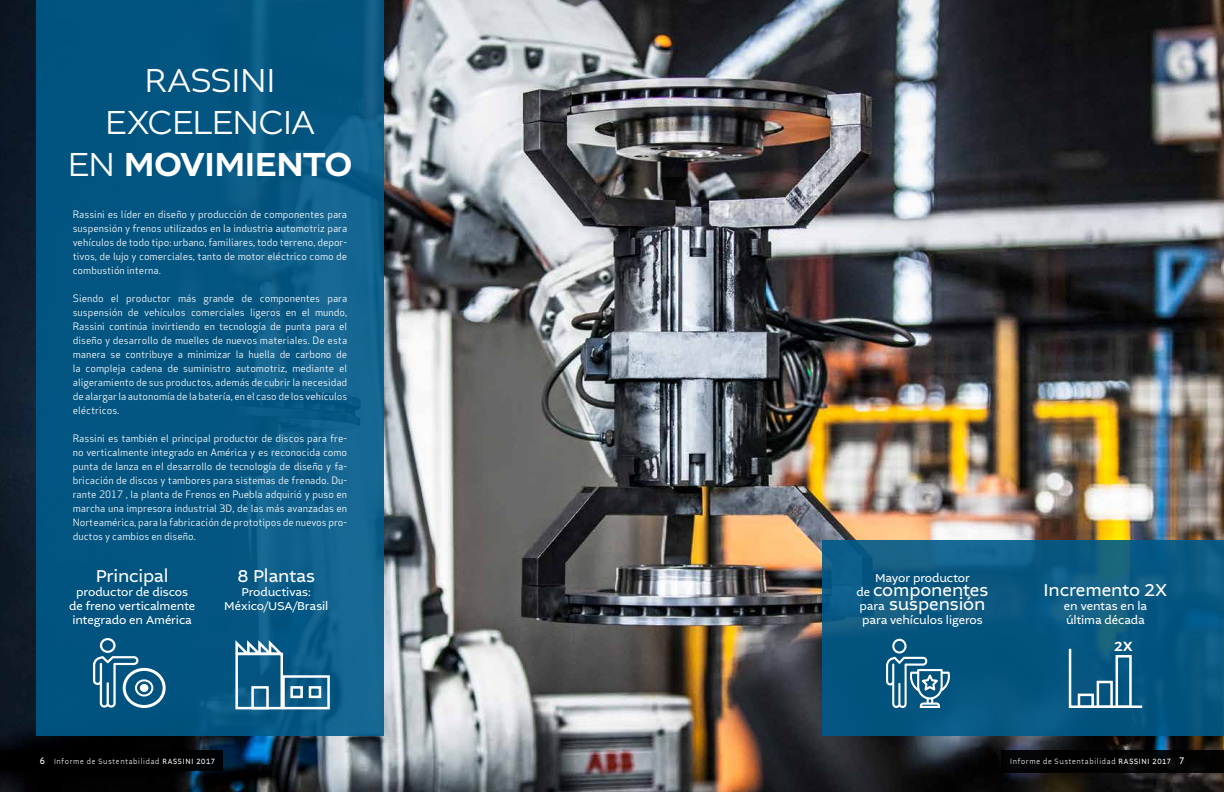
<style>
.page{position:relative;width:1224px;height:792px;background:#fff}
.page>*{position:absolute;margin:0;border:0;box-sizing:border-box;transform-origin:0 0}
.t1{font:300 35px/42px "Altivo";letter-spacing:-.025em;color:#fff;text-align:center}
.t2{font:18px/14px "Altivo";letter-spacing:-.01em;color:#fff}
.t3{font:500 14px "Altivo";color:#fff}
.t4{font:12px/14px "Altivo";letter-spacing:-.005em;color:#fff;text-align:center}
.t5{font:10px/14px "Apex Sans";color:#fff;text-align:justify}
.t6{font:300 8px "Altivo";letter-spacing:.11em;color:#fff;scale:.85 1}
.s1{font-weight:500}
.s2{font-size:12px}
.s3{font-weight:400;font-size:10px}
.s4{font-weight:400}
</style>
<div class="page">
<img style="left:0;top:0;width:1224px;height:792px">
<div style="left:36px;top:0;width:348px;height:736px;background:linear-gradient(to right,#00507d,#10608c)"></div>
<div style="left:135px;top:679px;width:18px;height:18px;border:2px solid #fff;border-radius:50%"></div>
<div style="left:123px;top:668px;width:43px;height:40px;border:3px solid #fff;border-radius:50%"></div>
<svg style="left:93px;top:638px;width:54px;height:70px;background:#3b7a9c"></svg>
<div style="left:140px;top:684px;width:8px;height:8px;border:2px solid #fff;border-radius:50%"></div>
<div style="left:235px;top:653px;width:48px;height:56px;border:2px solid #fff"></div>
<div style="left:282px;top:675px;width:48px;height:34px;border:2px solid #fff"></div>
<div style="left:251px;top:686px;width:18px;height:23px;border:2px solid #fff"></div>
<div style="left:309px;top:686px;width:12px;height:12px;border:2px solid #fff"></div>
<div style="left:290px;top:686px;width:13px;height:12px;border:2px solid #fff"></div>
<svg style="left:234px;top:637px;width:53px;height:19px"></svg>
<svg style="left:822px;top:540px;width:402px;height:196px;background:#095882"></svg>
<svg style="left:886px;top:639px;width:64px;height:69px;background:#3c7a9b"></svg>
<svg style="left:1068px;top:646px;width:77px;height:63px;background:#155f88"></svg>
<div style="left:1078px;top:694px;width:16px;height:14px;border:2px solid #fff"></div>
<div style="left:1097px;top:681px;width:16px;height:27px;border:2px solid #fff"></div>
<div style="left:1116px;top:655px;width:16px;height:53px;border:2px solid #fff"></div>
<div style="left:0;top:750px;width:222px;height:20px;background:#000"></div>
<div style="left:1002px;top:750px;width:222px;height:22px;background:#000"></div>
<h1 class="t1" style="left:68px;top:60px;width:286px">RASSINI<br>EXCELENCIA<br>EN <span class="s1">MOVIMIENTO</span></h1>
<p class="t5" style="left:73px;top:206px;width:276px">Rassini es líder en diseño y producción de componentes para suspensión y frenos utilizados en la industria automotriz para vehículos de todo tipo: urbano, familiares, todo terreno, depor&shy;tivos, de lujo y comerciales, tanto de motor eléctrico como de combustión interna.</p>
<p class="t5" style="left:73px;top:290px;width:276px">Siendo el productor más grande de componentes para suspensión de vehículos comerciales ligeros en el mundo, Rassini continúa invirtiendo en tecnología de punta para el diseño y desarrollo de muelles de nuevos materiales. De esta manera se contribuye a minimizar la huella de carbono de la compleja cadena de suministro automotriz, mediante el aligeramiento de sus productos, además de cubrir la necesidad de alargar la autonomía de la batería, en el caso de los vehículos eléctricos.</p>
<p class="t5" style="left:73px;top:430px;width:276px">Rassini es también el principal productor de discos para fre&shy;no verticalmente integrado en América y es reconocida como punta de lanza en el desarrollo de tecnología de diseño y fa&shy;bricación de discos y tambores para sistemas de frenado. Du&shy;rante 2017 , la planta de Frenos en Puebla adquirió y puso en marcha una impresora industrial 3D, de las más avanzadas en Norteamérica, para la fabricación de prototipos de nuevos pro&shy;ductos y cambios en diseño.</p>
<h2 class="t2" style="left:238px;top:569px;width:79px">8 Plantas</h2>
<p class="t4" style="left:224px;top:585px;width:106px">Productivas:<br>México/USA/Brasil</p>
<h2 class="t2" style="left:96px;top:569px;width:74px">Principal</h2>
<p class="t4" style="left:69px;top:585px;width:128px">productor de discos de freno verticalmente integrado en América</p>
<p class="t4" style="left:875px;top:571px;width:96px">Mayor productor</p>
<h2 class="t2" style="left:856px;top:583px;width:134px"><span class="s2">de</span> componentes <span class="s2">para</span> suspensión</h2>
<p class="t4" style="left:862px;top:613px;width:122px">para vehículos ligeros</p>
<h2 class="t2" style="left:1044px;top:583px;width:125px">Incremento 2X</h2>
<p class="t4" style="left:1064px;top:599px;width:85px;text-align:left">en ventas en la última década</p>
<h3 class="t3" style="left:1114px;top:637px;width:20px">2X</h3>
<p class="t6" style="left:40px;top:756px;width:208px"><span class="s3">6</span> Informe de Sustentabilidad <span class="s4">RASSINI 2017</span></p>
<p class="t6" style="left:1010px;top:756px;width:206px">Informe de Sustentabilidad <span class="s4">RASSINI 2017</span> <span class="s3">7</span></p>
</div>
